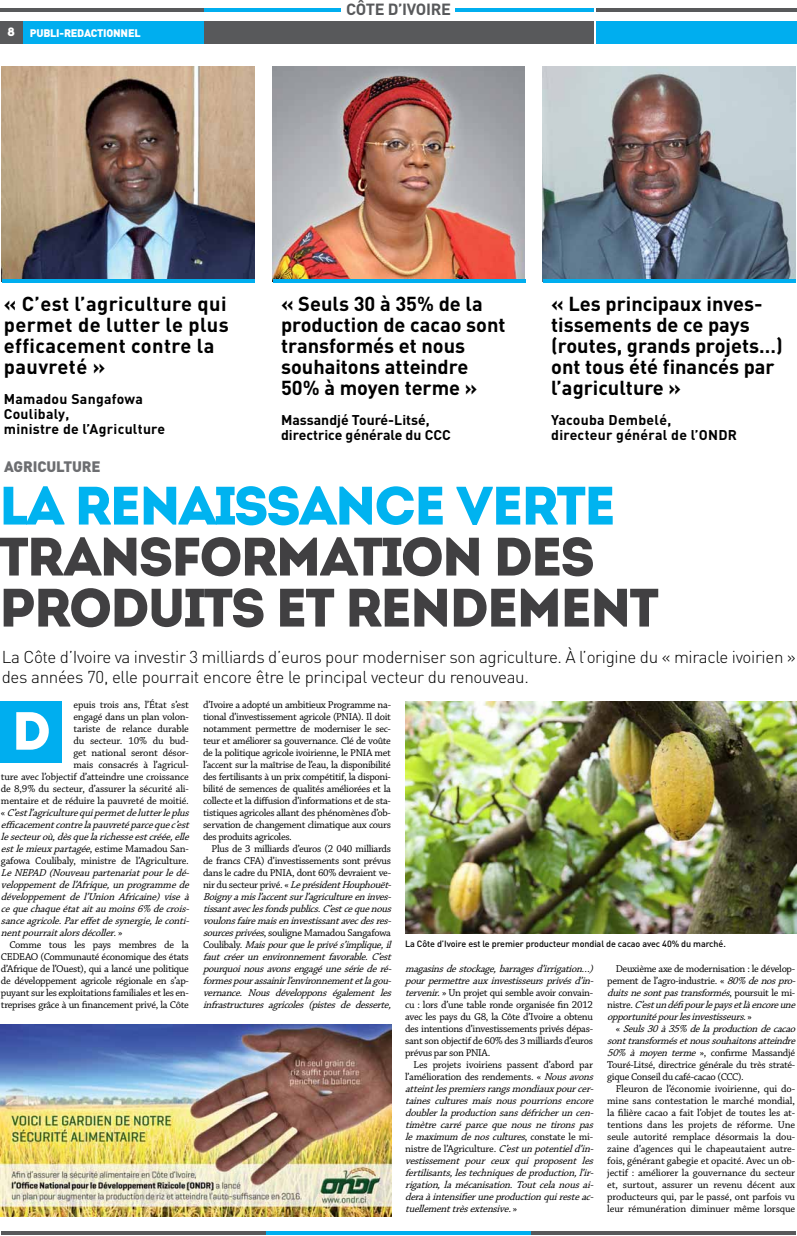
<style>
.page{position:relative;width:797px;height:1236px;background:#fff}
.page>*{position:absolute;margin:0;border:0;box-sizing:border-box;transform-origin:0 0}
.t1{font:54px/51px "Intro";letter-spacing:-.05em;color:#414042}
.t2{font:54px "Intro";letter-spacing:-.05em;color:#00b3f0}
.t3{font:53.6px "Intro";color:#fff}
.t4{font:700 20px/21px "DIN";color:#000}
.t5{font:700 20px/21px "DIN";letter-spacing:.02em;color:#000}
.t6{font:300 17px/20px "DIN";letter-spacing:-.02em;color:#000}
.t7{font:700 16px "DIN";color:#58595b}
.t8{font:900 15px "DIN";color:#6d6e71}
.t9{font:700 14px/15px "DIN";letter-spacing:.02em;color:#000}
.t10{font:700 14px/15px "DIN";color:#000}
.t11{font:12px "Intro";color:#fff}
.t12{font:900 10.9px "DIN";color:#fff}
.t13{font:10.5px/12px "Chaparral Pro";letter-spacing:-.025em;color:#000;text-align:justify}
.t14{font:italic 10.5px/12px "Chaparral Pro";color:#000}
.t15{font:500 9px "DIN";letter-spacing:-.01em;color:#000}
.s1{font-style:normal}
.s2{font-style:italic}
</style>
<div class="page">
<div style="left:0;top:21px;width:210px;height:23px;background:#00aeef"></div>
<div style="left:0;top:21px;width:22px;height:23px;background:#58595b"></div>
<div style="left:596px;top:21px;width:201px;height:23px;background:#00aeef"></div>
<div style="left:203px;top:21px;width:390px;height:23px;background:#58595b"></div>
<hr style="left:203px;top:8px;width:137px;height:3px;background:#00aeef">
<hr style="left:0;top:8px;width:203px;height:3px;background:#58595b">
<hr style="left:596px;top:8px;width:201px;height:3px;background:#58595b">
<hr style="left:455px;top:8px;width:138px;height:3px;background:#00aeef">
<hr style="left:1px;top:1231px;width:794px;height:3px;background:#58595b">
<hr style="left:266px;top:1231px;width:265px;height:3px;background:#00aeef">
<img style="left:405px;top:701px;width:392px;height:232px">
<img style="left:2px;top:67px;width:252px;height:212px">
<hr style="left:2px;top:279px;width:252px;height:3px;background:#00aeef">
<img style="left:542px;top:67px;width:253px;height:214px">
<hr style="left:543px;top:279px;width:252px;height:3px;background:#00aeef">
<img style="left:272px;top:67px;width:253px;height:214px">
<div style="left:1px;top:701px;width:61px;height:62px;background:#00aeef"></div>
<hr style="left:273px;top:279px;width:252px;height:3px;background:#00aeef">
<img style="left:0;top:1024px;width:391px;height:193px">
<p class="t11" style="left:8px;top:24px;width:9px">8</p>
<p class="t12" style="left:30px;top:25px;width:42px">PUBLI-REDA</p>
<p class="t12" style="left:91px;top:25px;width:14px">CTIONNEL</p>
<h3 class="t7" style="left:346px;top:-1px;width:20px">CÔTE</h3>
<h3 class="t7" style="left:387px;top:-1px;width:54px">D’IVOIRE</h3>
<h3 class="t5" style="left:4px;top:293px;width:226px">« C’est l’agriculture qui permet de lutter le plus efficacement contre la pauvreté »</h3>
<h3 class="t9" style="left:4px;top:391px;width:163px">Mamadou Sangafowa<br>Coulibaly,<br>ministre de l’Agriculture</h3>
<h3 class="t8" style="left:4px;top:456px;width:10px">AGRI</h3>
<h3 class="t8" style="left:37px;top:456px;width:19px">CULTURE</h3>
<h3 class="t4" style="left:281px;top:293px;width:226px">« Seuls 30 à 35% de la production de cacao sont transformés et nous souhaitons atteindre<br>50% à moyen terme »</h3>
<h3 class="t10" style="left:281px;top:412px;width:171px">Massandjé Touré-Litsé, directrice générale du CCC</h3>
<h3 class="t4" style="left:551px;top:293px;width:233px">« Les principaux inves&shy;tissements de ce pays (routes, grands projets…) ont tous été financés par l’agriculture »</h3>
<h3 class="t9" style="left:551px;top:412px;width:186px">Yacouba Dembelé, directeur général de l’ONDR</h3>
<h1 class="t2" style="left:-1px;top:473px;width:619px">LA RENAISSANCE VERTE</h1>
<h1 class="t1" style="left:-1px;top:531px;width:662px">TRANSFORMATION DES<br>PRODUITS ET RENDEMENT</h1>
<h3 class="t6" style="left:2px;top:647px;width:795px">La Côte d’Ivoire va investir 3 milliards d’euros pour moderniser son agriculture. À l’origine du « miracle ivoirien » des années 70, elle pourrait encore être le principal vecteur du renouveau.</h3>
<p class="t13" style="left:73px;top:699px;width:117px">epuis trois ans, l’État s’est</p>
<p class="t13" style="left:73px;top:711px;width:117px">engagé dans un plan volon-</p>
<p class="t13" style="left:73px;top:723px;width:117px">tariste de relance durable</p>
<p class="t13" style="left:73px;top:735px;width:117px">du secteur. 10% du bud-</p>
<p class="t13" style="left:73px;top:747px;width:117px">get national seront désor-</p>
<p class="t13" style="left:73px;top:759px;width:117px">mais consacrés à l’agricul-</p>
<p class="t13" style="left:1px;top:771px;width:189px">ture avec l’objectif d’atteindre une croissance</p>
<p class="t13" style="left:1px;top:783px;width:189px">de 8,9% du secteur, d’assurer la sécurité ali-</p>
<p class="t13" style="left:1px;top:795px;width:189px">mentaire et de réduire la pauvreté de moitié.</p>
<p class="t14" style="left:1px;top:807px;width:193px"><span class="s1">«</span> C’estl’agriculturequipermetdelutterleplus</p>
<p class="t14" style="left:1px;top:819px;width:193px">efficacementcontrelapauvretéparcequec’est</p>
<p class="t14" style="left:1px;top:831px;width:193px">lesecteuroù,dèsquelarichesseestcréée,elle</p>
<p class="t14" style="left:1px;top:843px;width:189px">estlemieuxpartagée<span class="s1">, e s t i m e M a m a d o u S a n -</span></p>
<p class="t13" style="left:1px;top:855px;width:189px">gafowa Coulibaly, ministre de l’Agriculture.</p>
<p class="t14" style="left:1px;top:867px;width:28px">LeNepad</p>
<h2 class="t3" style="left:12px;top:699px;width:41px">D</h2>
<p class="t14" style="left:1px;top:867px;width:193px;text-align:justify;text-indent:48px">(Nouveaupartenariatpourledé&shy;veloppementdel’Afrique,unprogrammede développement de l’Union Africaine) vise à cequechaqueétataitaumoins6% decrois&shy;sanceagricole.Pareffetdesynergie,leconti&shy;nentpourraitalorsdécoller.<span class="s1">»</span></p>
<p class="t13" style="left:1px;top:939px;width:189px;text-indent:9px">Comme tous les pays membres de la CEDEAO (Communauté économique des états d’Afrique de l’Ouest), qui a lancé une politique de développement agricole régionale en s’ap&shy;puyant sur les exploitations familiales et les en&shy;treprises grâce à un financement privé, la Côte</p>
<p class="t13" style="left:203px;top:699px;width:189px">d’Ivoire a adopté un ambitieux Programme na&shy;tional d’investissement agricole (PNIA). Il doit notamment permettre de moderniser le sec&shy;teur et améliorer sa gouvernance. Clé de voûte de la politique agricole ivoirienne, le PNIA met l’accent sur la maîtrise de l’eau, la disponibilité des fertilisants à un prix compétitif, la disponi&shy;bilité de semences de qualités améliorées et la collecte et la diffusion d’informations et de sta&shy;tistiques agricoles allant des phénomènes d’ob&shy;servation de changement climatique aux cours des produits agricoles.</p>
<p class="t14" style="left:203px;top:843px;width:193px;text-align:center"><span class="s1">Plus de 3 milliards d’euros (2 040 milliards de francs CFA) d’investissements sont prévus dans le cadre du PNIA, dont 60% devraient ve&shy;n i r d u s e c t e u r p r i v é . «</span> LeprésidentHouphouët-Boignyamisl’accentsurl’agricultureeninves&shy;tissantaveclesfondspublics.C’estcequenous voulonsfairemaiseninvestissantavecdesres&shy;sourcesprivées<span class="s1">, souligne Mamadou Sangafowa C o u l i b a l y .</span> Maispourqueleprivés’implique,il fautcréerunenvironnementfavorable.C’est pourquoinousavonsengagéunesériederé&shy;formespourassainirl’environnementetlagou&shy;vernance. Nous développons également les infrastructures agricoles (pistes de desserte,</p>
<p class="t15" style="left:405px;top:938px;width:322px">La Côte d’Ivoire est le premier producteur mondial de cacao avec 40% du marché.</p>
<p class="t13" style="left:405px;top:963px;width:193px;text-align:left"><span class="s2">magasinsdestockage,barragesd’irrigation…) pourpermettreauxinvestisseursprivésd’in&shy;tervenir.</span>» Un projet qui semble avoir convain&shy;cu : lors d’une table ronde organisée fin 2012 avec les pays du G8, la Côte d’Ivoire a obtenu des intentions d’investissements privés dépas&shy;sant son objectif de 60% des 3 milliards d’euros prévus par son PNIA.</p>
<p class="t14" style="left:405px;top:1059px;width:193px;text-indent:9px"><span class="s1">Les projets ivoiriens passent d’abord par l’amélioration des rendements. «</span> Nousavons atteintlespremiersrangsmondiauxpourcer&shy;taines cultures mais nous pourrions encore doublerlaproductionsansdéfricheruncen&shy;timètre carré parce que nous ne tirons pas lemaximum denoscultures<span class="s1">, c o n s t a t e l e m i - nistre de l’Agriculture.</span> C’estunpotentield’in&shy;vestissement pour ceux qui proposent les fertilisants,lestechniquesdeproduction,l’ir&shy;rigation,lamécanisation.Toutcelanousai&shy;deraàintensifieruneproductionquiresteac&shy;tuellementtrèsextensive.<span class="s1">»</span></p>
<p class="t14" style="left:607px;top:963px;width:193px;text-indent:9px"><span class="s1">Deuxième axe de modernisation : le dévelop&shy;pement de l’agro-industrie. «</span> 80% denospro&shy;duitsnesontpastransformés<span class="s1">, p o u r s u i t l e m i - n i s t r e .</span> C’estundéfipourlepaysetlàencoreune opportunitépourlesinvestisseurs.<span class="s1">»</span></p>
<p class="t13" style="left:607px;top:1023px;width:193px;text-align:left;text-indent:9px">« <span class="s2">Seuls30à35% delaproductiondecacao sonttransformésetnoussouhaitonsatteindre 50% à moyen terme</span> », confirme Massandjé Touré-Litsé, directrice générale du très straté&shy;gique Conseil du café-cacao (CCC).</p>
<p class="t13" style="left:607px;top:1083px;width:189px;text-indent:9px">Fleuron de l’économie ivoirienne, qui do&shy;mine sans contestation le marché mondial, la filière cacao a fait l’objet de toutes les at&shy;tentions dans les projets de réforme. Une seule autorité remplace désormais la dou&shy;zaine d’agences qui le chapeautaient autre&shy;fois, générant gabegie et opacité. Avec un ob&shy;jectif : améliorer la gouvernance du secteur et, surtout, assurer un revenu décent aux producteurs qui, par le passé, ont parfois vu leur rémunération diminuer même lorsque</p>
</div>
